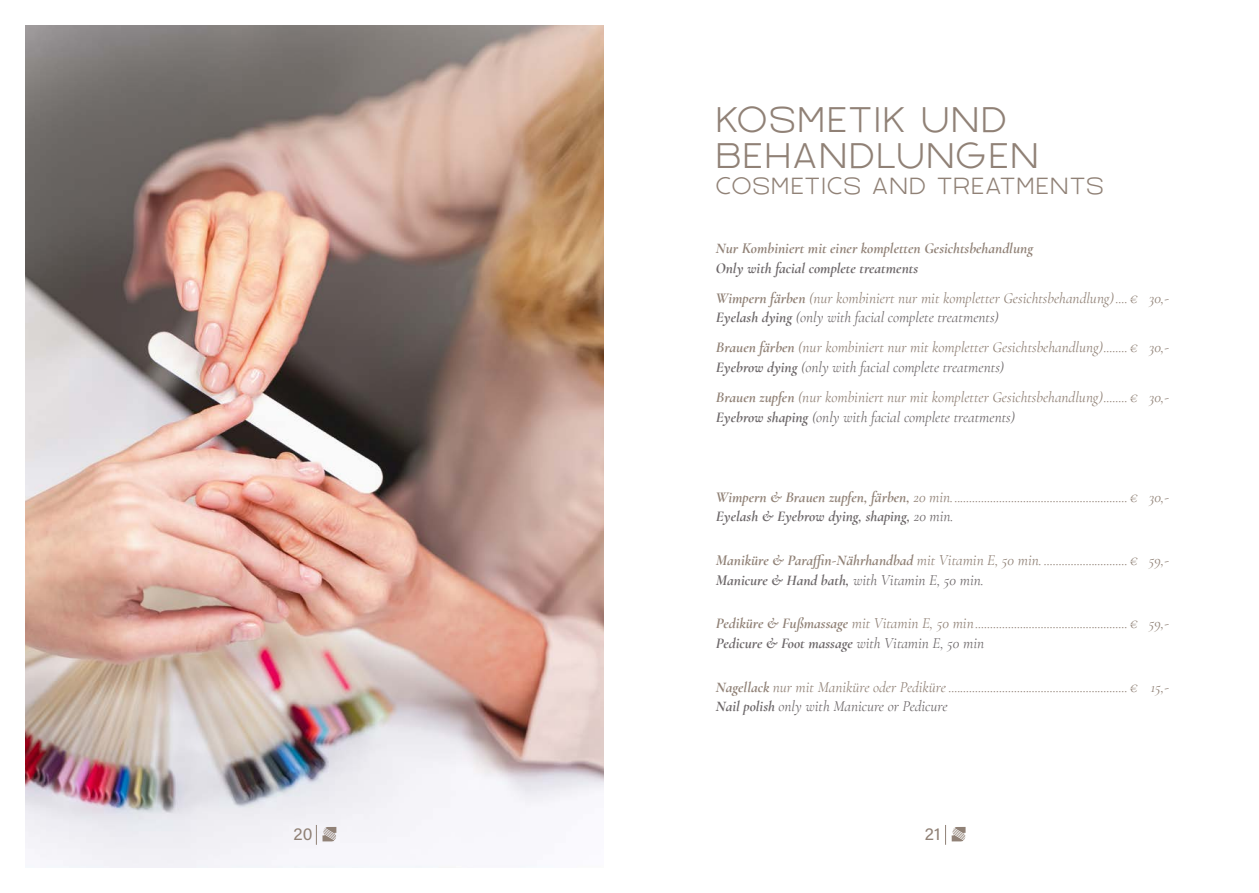
<style>
.page{position:relative;width:1259px;height:893px;background:#fff}
.page>*{position:absolute;margin:0;border:0;box-sizing:border-box;transform-origin:0 0}
.t1{font:300 30px "Barques";letter-spacing:.075em;color:#908176;scale:.95 1}
.t2{font:300 19.65px "Barques";letter-spacing:.075em;color:#908176;scale:.95 1}
.t3{font:17.55px "Acumin Pro";color:#908176}
.Roscher_A-Z_Überschr{font:italic 15.15px "Cormorant";color:#908176}
.Roscher_A-Z_Überschr-2{font:italic 15.15px "Cormorant";color:#6c6769}
.Roscher_A-Z_Überschr-3{font:italic 700 15.15px "Cormorant";color:#6c6769}
.Roscher_A-Z_Überschr-4{font:italic 700 15.15px "Cormorant";color:#908176}
.s1{font-weight:700}
.s2{font-weight:400}
</style>
<div class="page">
<img style="left:26px;top:26px;width:578px;height:841px">
<svg style="left:313px;top:825px;width:23px;height:20px"></svg>
<svg style="left:945px;top:825px;width:20px;height:20px"></svg>
<p class="t1" style="left:716px;top:101px;width:307px">KOSMETIK UND</p>
<p class="t1" style="left:716px;top:137px;width:341px">BEHANDLUNGEN</p>
<p class="t2" style="left:716px;top:173px;width:410px">COSMETICS AND TREATMENTS</p>
<p class="Roscher_A-Z_Überschr-4" style="left:716px;top:239px;width:319px">Nur Kombiniert mit einer kompletten Gesichtsbehandlung</p>
<p class="Roscher_A-Z_Überschr-3" style="left:716px;top:259px;width:204px">Only with facial complete treatments</p>
<p class="Roscher_A-Z_Überschr" style="left:716px;top:289px;width:454px"><span class="s1">Wimpern färben</span> (nur kombiniert nur mit kompletter Gesichtsbehandlung).... € 30,-</p>
<p class="Roscher_A-Z_Überschr-2" style="left:716px;top:309px;width:284px"><span class="s1">Eyelash dying</span> (only with facial complete treatments)</p>
<p class="Roscher_A-Z_Überschr" style="left:716px;top:339px;width:454px"><span class="s1">Brauen färben</span> (nur kombiniert nur mit kompletter Gesichtsbehandlung)........ € 30,-</p>
<p class="Roscher_A-Z_Überschr-2" style="left:716px;top:358px;width:290px"><span class="s1">Eyebrow dying</span> (only with facial complete treatments)</p>
<p class="Roscher_A-Z_Überschr" style="left:716px;top:388px;width:454px"><span class="s1">Brauen zupfen</span> (nur kombiniert nur mit kompletter Gesichtsbehandlung)........ € 30,-</p>
<p class="Roscher_A-Z_Überschr-2" style="left:716px;top:408px;width:301px"><span class="s1">Eyebrow shaping</span> (only with facial complete treatments)</p>
<p class="Roscher_A-Z_Überschr" style="left:716px;top:488px;width:454px"><span class="s1">Wimpern &amp; Brauen zupfen, färben,</span> 20 min........................................................... € 30,-</p>
<p class="Roscher_A-Z_Überschr-3" style="left:716px;top:507px;width:239px">Eyelash &amp; Eyebrow dying, shaping, <span class="s2">20 min.</span></p>
<p class="Roscher_A-Z_Überschr" style="left:716px;top:551px;width:454px"><span class="s1">Maniküre &amp; Paraffin-Nährhandbad</span> mit Vitamin E, 50 min. ............................ € 59,-</p>
<p class="Roscher_A-Z_Überschr-2" style="left:716px;top:571px;width:269px"><span class="s1">Manicure &amp; Hand bath,</span> with Vitamin E, 50 min.</p>
<p class="Roscher_A-Z_Überschr" style="left:716px;top:615px;width:454px"><span class="s1">Pediküre &amp; Fußmassage</span> mit Vitamin E, 50 min ................................................... € 59,-</p>
<p class="Roscher_A-Z_Überschr-3" style="left:716px;top:634px;width:270px">Pedicure &amp; Foot massage <span class="s2">with Vitamin E, 50 min</span></p>
<p class="Roscher_A-Z_Überschr" style="left:716px;top:678px;width:454px"><span class="s1">Nagellack</span> nur mit Maniküre oder Pediküre ............................................................ € 15,-</p>
<p class="Roscher_A-Z_Überschr-2" style="left:716px;top:698px;width:233px"><span class="s1">Nail polish</span> only with Manicure or Pedicure</p>
<p class="t3" style="left:293px;top:821px;width:21px">20</p>
<p class="t3" style="left:924px;top:821px;width:17px">21</p>
<p class="t3" style="left:298px;top:821px;width:11px">2</p>
</div>
